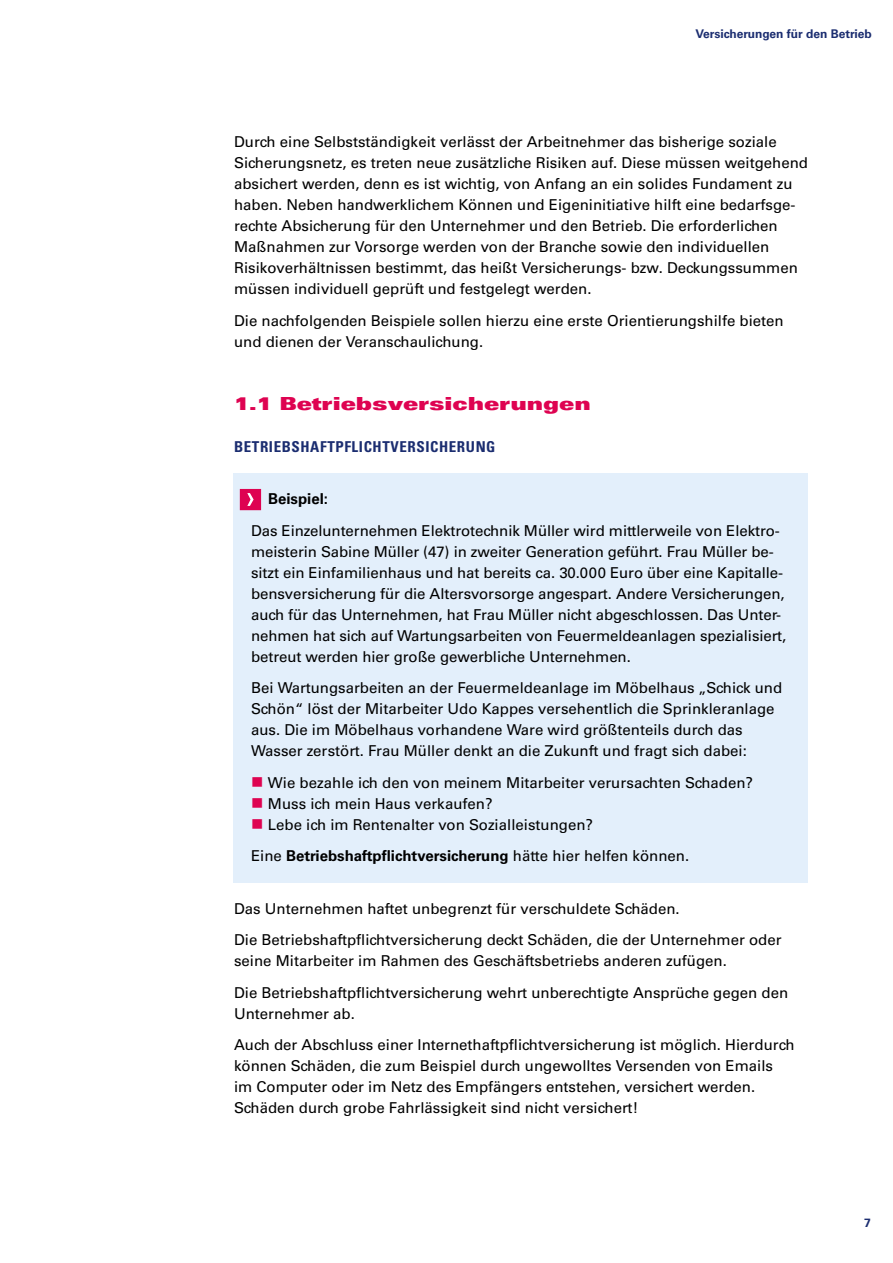
<style>
.page{position:relative;width:893px;height:1263px;background:#fff}
.page>*{position:absolute;margin:0;border:0;box-sizing:border-box;transform-origin:0 0}
.t1{font:18px "Univers LT Std X Black Ex";color:#de0351}
.t2{font:15px/21px "Univers LT Std";color:#000}
.t3{font:700 condensed 15px "Univers LT Std";letter-spacing:.04em;color:#1b2d70}
.t4{font:700 15px "Univers LT Std";color:#000}
.t5{font:700 12px "Univers LT Std";color:#1b2d70}
.s1{color:#de0351}
.s2{font-weight:700}
</style>
<div class="page">
<div style="left:234px;top:473px;width:574px;height:409px;background:#e3effb"></div>
<svg style="left:240px;top:489px;width:21px;height:21px"></svg>
<p class="t5" style="left:696px;top:27px;width:178px">Versicherungen für den Betrieb</p>
<p class="t2" style="left:234px;top:132px;width:576px">Durch eine Selbstständigkeit verlässt der Arbeitnehmer das bisherige soziale Sicherungsnetz, es treten neue zusätzliche Risiken auf. Diese müssen weitgehend absichert werden, denn es ist wichtig, von Anfang an ein solides Fundament zu haben. Neben handwerklichem Können und Eigeninitiative hilft eine bedarfsge&shy;rechte Absicherung für den Unternehmer und den Betrieb. Die erforderlichen Maßnahmen zur Vorsorge werden von der Branche sowie den individuellen Risikoverhältnissen bestimmt, das heißt Versicherungs- bzw. Deckungssummen müssen individuell geprüft und festgelegt werden.</p>
<p class="t2" style="left:234px;top:310px;width:551px">Die nachfolgenden Beispiele sollen hierzu eine erste Orientierungshilfe bieten und dienen der Veranschaulichung.</p>
<p class="t1" style="left:234px;top:393px;width:358px">1.1 Betriebsversicherungen</p>
<p class="t3" style="left:234px;top:437px;width:263px">BETRIEBSHAFTPFLICHTVERSICHERUNG</p>
<p class="t4" style="left:268px;top:490px;width:62px">Beispiel:</p>
<p class="t2" style="left:251px;top:520px;width:537px">Das Einzelunternehmen Elektrotechnik Müller wird mittlerweile von Elektro&shy;meisterin Sabine Müller (47) in zweiter Generation geführt. Frau Müller be&shy;sitzt ein Einfamilienhaus und hat bereits ca. 30.000 Euro über eine Kapitalle&shy;bensversicherung für die Altersvorsorge angespart. Andere Versicherungen, auch für das Unternehmen, hat Frau Müller nicht abgeschlossen. Das Unter&shy;nehmen hat sich auf Wartungsarbeiten von Feuermeldeanlagen spezialisiert, betreut werden hier große gewerbliche Unternehmen.</p>
<p class="t2" style="left:251px;top:678px;width:533px">Bei Wartungsarbeiten an der Feuermeldeanlage im Möbelhaus „Schick und Schön“ löst der Mitarbeiter Udo Kappes versehentlich die Sprinkleranlage aus. Die im Möbelhaus vorhandene Ware wird größtenteils durch das Wasser zerstört. Frau Müller denkt an die Zukunft und fragt sich dabei:</p>
<p class="t2" style="left:251px;top:772px;width:504px"><span class="s1">■</span> Wie bezahle ich den von meinem Mitarbeiter verursachten Schaden?</p>
<p class="t2" style="left:251px;top:793px;width:243px"><span class="s1">■</span> Muss ich mein Haus verkaufen?</p>
<p class="t2" style="left:251px;top:809px;width:437px;line-height:31.5px"><span class="s1">■</span> Lebe ich im Rentenalter von Sozialleistungen?<br>Eine <span class="s2">Betriebshaftpflichtversicherung</span> hätte hier helfen können.</p>
<p class="t2" style="left:234px;top:893px;width:549px;line-height:31.5px">Das Unternehmen haftet unbegrenzt für verschuldete Schäden.<br>Die Betriebshaftpflichtversicherung deckt Schäden, die der Unternehmer oder</p>
<p class="t2" style="left:234px;top:945px;width:556px;line-height:31.5px">seine Mitarbeiter im Rahmen des Geschäftsbetriebs anderen zufügen.<br>Die Betriebshaftpflichtversicherung wehrt unberechtigte Ansprüche gegen den</p>
<p class="t2" style="left:234px;top:998px;width:562px;line-height:31.5px">Unternehmer ab.<br>Auch der Abschluss einer Internethaftpflichtversicherung ist möglich. Hierdurch</p>
<p class="t2" style="left:234px;top:1056px;width:540px">können Schäden, die zum Beispiel durch ungewolltes Versenden von Emails im Computer oder im Netz des Empfängers entstehen, versichert werden.<br>Schäden durch grobe Fahrlässigkeit sind nicht versichert!</p>
<p class="t5" style="left:864px;top:1216px;width:8px">7</p>
</div>
